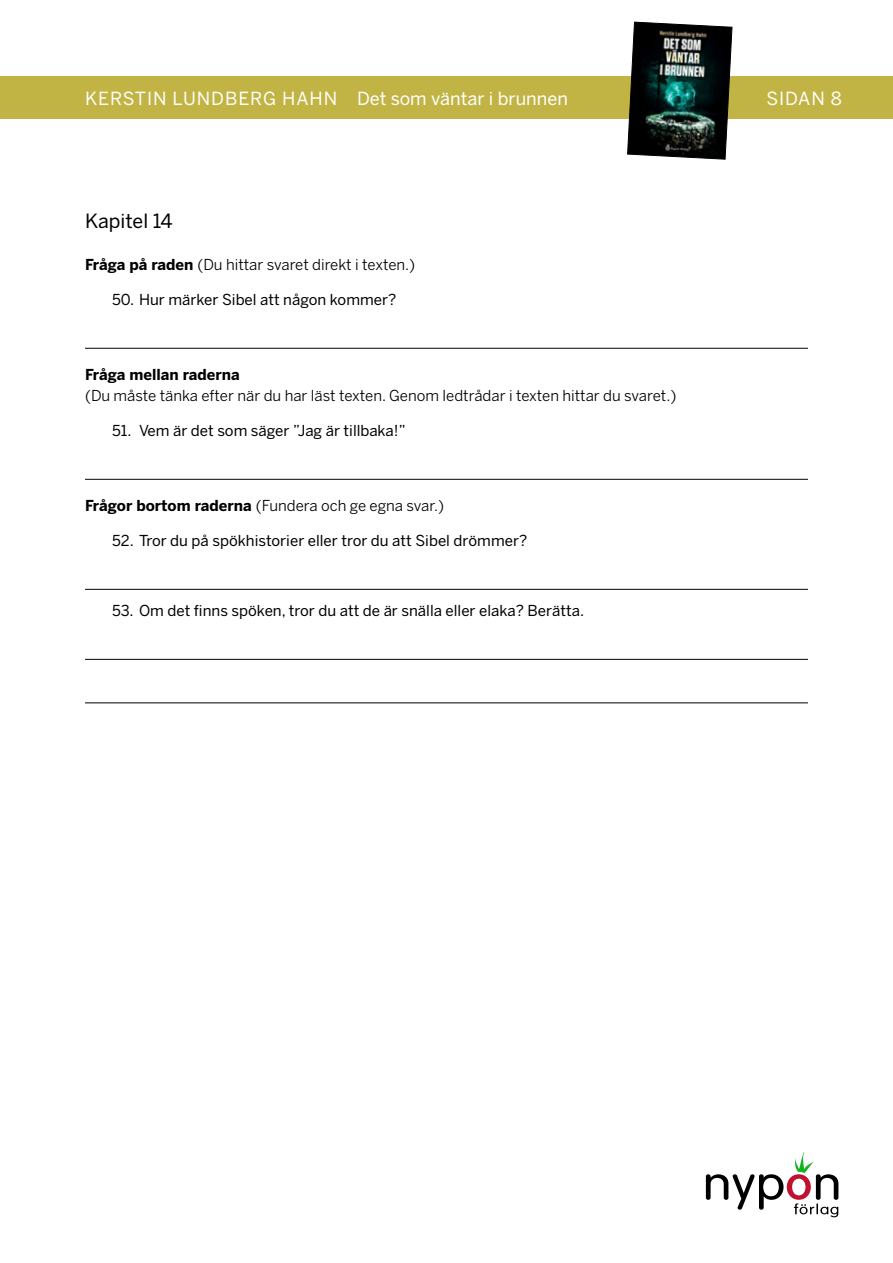
<style>
.page{position:relative;width:893px;height:1263px;background:#fff}
.page>*{position:absolute;margin:0;border:0;box-sizing:border-box;transform-origin:0 0}
.t1{font:19.5px "Benton Sans";color:#000}
.t2{font:18px "Benton Sans";letter-spacing:.01em;color:#fff}
.t3{font:15px "Benton Sans";color:#000}
.t4{font:15px "Benton Sans";color:#000}
.t5{font:700 15px "Benton Sans";color:#000}
.s1{font-weight:700}
</style>
<div class="page">
<div style="left:0;top:77px;width:893px;height:42px;background:#c1b444"></div>
<img style="left:627px;top:21px;width:106px;height:139px">
<svg style="left:706px;top:1152px;width:132px;height:65px"></svg>
<hr style="left:85px;top:348px;width:723px;height:1px;background:#000">
<hr style="left:85px;top:479px;width:723px;height:1px;background:#000">
<hr style="left:85px;top:589px;width:723px;height:1px;background:#000">
<hr style="left:85px;top:659px;width:723px;height:1px;background:#000">
<hr style="left:85px;top:702px;width:723px;height:1px;background:#000">
<p class="t2" style="left:85px;top:88px;width:484px">KERSTIN LUNDBERG HAHN Det som väntar i brunnen</p>
<p class="t2" style="left:766px;top:88px;width:77px">SIDAN 8</p>
<h1 class="t1" style="left:85px;top:210px;width:89px">Kapitel 14</h1>
<p class="t4" style="left:85px;top:256px;width:332px"><span class="s1">Fråga på raden</span> (Du hittar svaret direkt i texten.)</p>
<p class="t3" style="left:112px;top:291px;width:286px">50. Hur märker Sibel att någon kommer?</p>
<p class="t5" style="left:85px;top:366px;width:156px">Fråga mellan raderna</p>
<p class="t4" style="left:85px;top:387px;width:593px">(Du måste tänka efter när du har läst texten. Genom ledtrådar i texten hittar du svaret.)</p>
<p class="t3" style="left:112px;top:422px;width:295px">51. Vem är det som säger ”Jag är tillbaka!”</p>
<p class="t4" style="left:85px;top:497px;width:361px"><span class="s1">Frågor bortom raderna</span> (Fundera och ge egna svar.)</p>
<p class="t3" style="left:112px;top:532px;width:417px">52. Tror du på spökhistorier eller tror du att Sibel drömmer?</p>
<p class="t3" style="left:112px;top:602px;width:474px">53. Om det finns spöken, tror du att de är snälla eller elaka? Berätta.</p>
</div>
